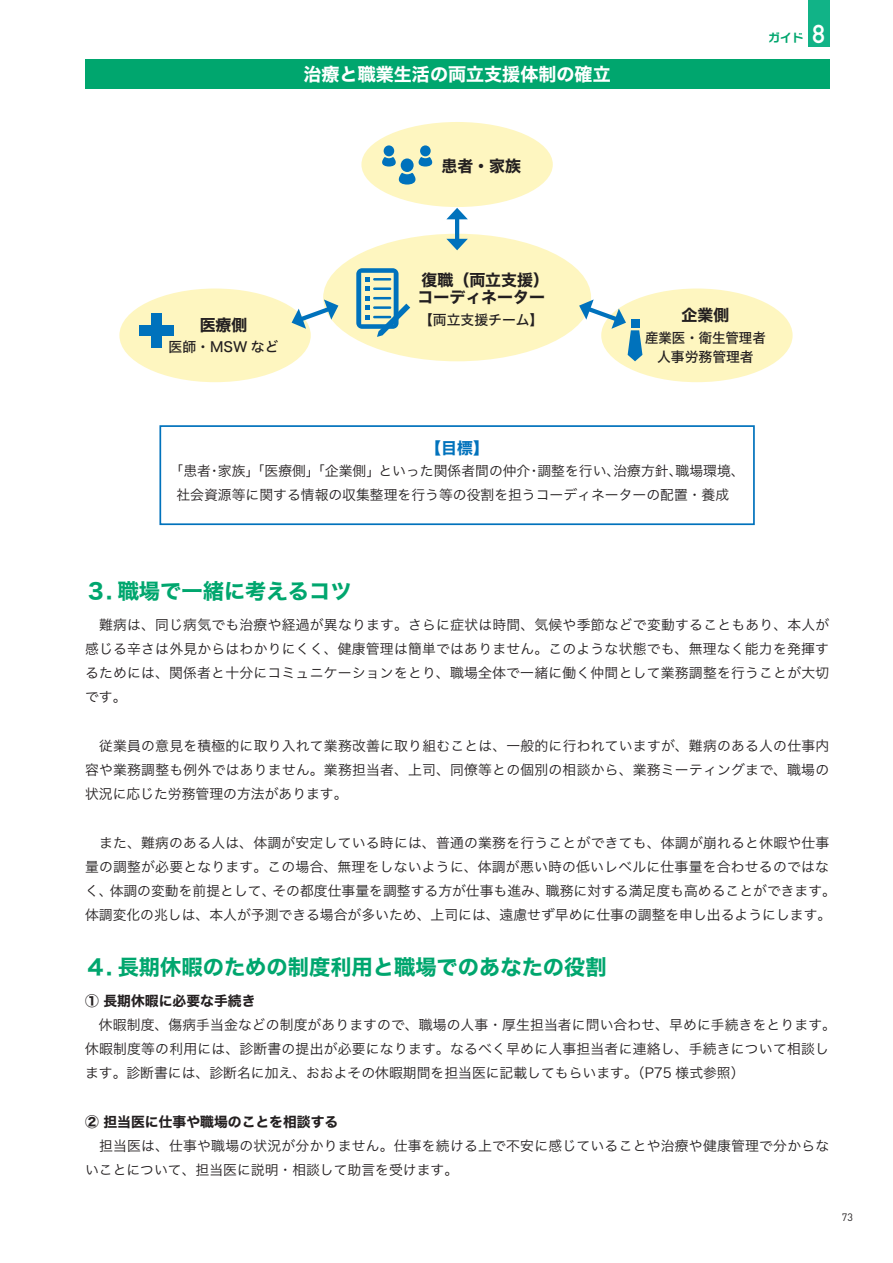
<style>
.page{position:relative;width:893px;height:1263px;background:#fff}
.page>*{position:absolute;margin:0;border:0;box-sizing:border-box;transform-origin:0 0}
.t1{font:21.3px "Hiragino Sans W7";color:#00a66e}
.t2{font:18px "Hiragino Sans W7";color:#fff}
.t3{font:15.9px/17px "Hiragino Sans W7";color:#231f20}
.t4{font:15.9px "Hiragino Sans W7";color:#0072bc}
.t5{font:13.8px/24.2px "Hiragino Sans W3";letter-spacing:.005em;color:#231f20}
.t6{font:13.8px/19.2px "Hiragino Sans W5";color:#231f20;text-align:center}
.t7{font:13.8px "Hiragino Sans W7";color:#231f20}
.t8{font:11.7px "Rodin NTLG Pro B";color:#00a66e}
.t9{font:10.65px "DINOT";color:#231f20}
.s1{font-family:"DIN Alternate";font-weight:700;font-size:25.5px;color:#fff}
</style>
<div class="page">
<div style="left:119px;top:288px;width:192px;height:94px;background:#fef6c0;border-radius:50%"></div>
<div style="left:323px;top:234px;width:268px;height:127px;background:#fef6c0;border-radius:50%"></div>
<div style="left:361px;top:122px;width:192px;height:85px;background:#fef6c0;border-radius:50%"></div>
<div style="left:601px;top:288px;width:192px;height:94px;background:#fef6c0;border-radius:50%"></div>
<div style="left:159px;top:425px;width:596px;height:100px;border:2px solid #0072bc"></div>
<div style="left:85px;top:60px;width:744px;height:29px;background:#00a66e"></div>
<hr style="left:455px;top:215px;width:4px;height:28px;background:#0072bc">
<svg style="left:447px;top:208px;width:21px;height:11px"></svg>
<svg style="left:446px;top:239px;width:22px;height:11px"></svg>
<svg style="left:292px;top:299px;width:46px;height:30px"></svg>
<div style="left:151px;top:314px;width:11px;height:34px;background:#0072bc"></div>
<div style="left:139px;top:326px;width:34px;height:10px;background:#0072bc"></div>
<svg style="left:579px;top:299px;width:63px;height:62px"></svg>
<div style="left:401px;top:158px;width:13px;height:14px;background:#0072bc;border-radius:50%"></div>
<svg style="left:398px;top:173px;width:18px;height:12px"></svg>
<div style="left:384px;top:145px;width:10px;height:11px;background:#0072bc;border-radius:50%"></div>
<svg style="left:382px;top:157px;width:14px;height:10px"></svg>
<div style="left:420px;top:145px;width:11px;height:11px;background:#0072bc;border-radius:50%"></div>
<svg style="left:418px;top:157px;width:15px;height:10px"></svg>
<svg style="left:356px;top:268px;width:54px;height:69px"></svg>
<div style="left:808px;top:0;width:21px;height:47px;background:#11b387"></div>
<h2 class="t2" style="left:303px;top:60px;width:309px">治療と職業生活の両立支援体制の確立</h2>
<p class="t3" style="left:441px;top:158px;width:81px">患者・家族</p>
<p class="t8" style="left:769px;top:30px;width:58px">ガイド <span class="s1">8</span></p>
<p class="t3" style="left:200px;top:317px;width:49px">医療側</p>
<p class="t6" style="left:169px;top:337px;width:111px">医師・MSW など</p>
<p class="t3" style="left:417px;top:273px;width:133px">復職（両立支援）コーディネーター</p>
<p class="t6" style="left:419px;top:309px;width:126px">【両立支援チーム】</p>
<p class="t4" style="left:425px;top:435px;width:65px">【目標】</p>
<p class="t3" style="left:681px;top:307px;width:49px">企業側</p>
<p class="t6" style="left:645px;top:327px;width:122px">産業医・衛生管理者人事労務管理者</p>
<p class="t5" style="left:176px;top:457px;width:570px;text-indent:-7px">「患者・家族」「医療側」「企業側」といった関係者間の仲介・調整を行い、治療方針、職場環境、社会資源等に関する情報の収集整理を行う等の役割を担うコーディネーターの配置・養成</p>
<h1 class="t1" style="left:85px;top:574px;width:268px">３. 職場で一緒に考えるコツ</h1>
<p class="t5" style="left:85px;top:612px;width:746px;text-align:justify">　難病は、同じ病気でも治療や経過が異なります。さらに症状は時間、気候や季節などで変動することもあり、本人が感じる辛さは外見からはわかりにくく、健康管理は簡単ではありません。このような状態でも、無理なく能力を発揮するためには、関係者と十分にコミュニケーションをとり、職場全体で一緒に働く仲間として業務調整を行うことが大切です。</p>
<p class="t5" style="left:85px;top:732px;width:746px;text-align:justify">　従業員の意見を積極的に取り入れて業務改善に取り組むことは、一般的に行われていますが、難病のある人の仕事内容や業務調整も例外ではありません。業務担当者、上司、同僚等との個別の相談から、業務ミーティングまで、職場の状況に応じた労務管理の方法があります。</p>
<p class="t5" style="left:85px;top:829px;width:753px">　また、難病のある人は、体調が安定している時には、普通の業務を行うことができても、体調が崩れると休暇や仕事量の調整が必要となります。この場合、無理をしないように、体調が悪い時の低いレベルに仕事量を合わせるのではなく、体調の変動を前提として、その都度仕事量を調整する方が仕事も進み、職務に対する満足度も高めることができます。体調変化の兆しは、本人が予測できる場合が多いため、上司には、遠慮せず早めに仕事の調整を申し出るようにします。</p>
<h1 class="t1" style="left:85px;top:950px;width:523px">４. 長期休暇のための制度利用と職場でのあなたの役割</h1>
<p class="t7" style="left:85px;top:990px;width:172px">① 長期休暇に必要な手続き</p>
<p class="t5" style="left:85px;top:1011px;width:752px">　休暇制度、傷病手当金などの制度がありますので、職場の人事・厚生担当者に問い合わせ、早めに手続きをとります。休暇制度等の利用には、診断書の提出が必要になります。なるべく早めに人事担当者に連絡し、手続きについて相談します。診断書には、診断名に加え、おおよその休暇期間を担当医に記載してもらいます。（P75 様式参照）</p>
<p class="t7" style="left:85px;top:1110px;width:255px">② 担当医に仕事や職場のことを相談する</p>
<p class="t5" style="left:85px;top:1132px;width:746px">　担当医は、仕事や職場の状況が分かりません。仕事を続ける上で不安に感じていることや治療や健康管理で分からないことについて、担当医に説明・相談して助言を受けます。</p>
<p class="t9" style="left:842px;top:1210px;width:13px">73</p>
</div>
